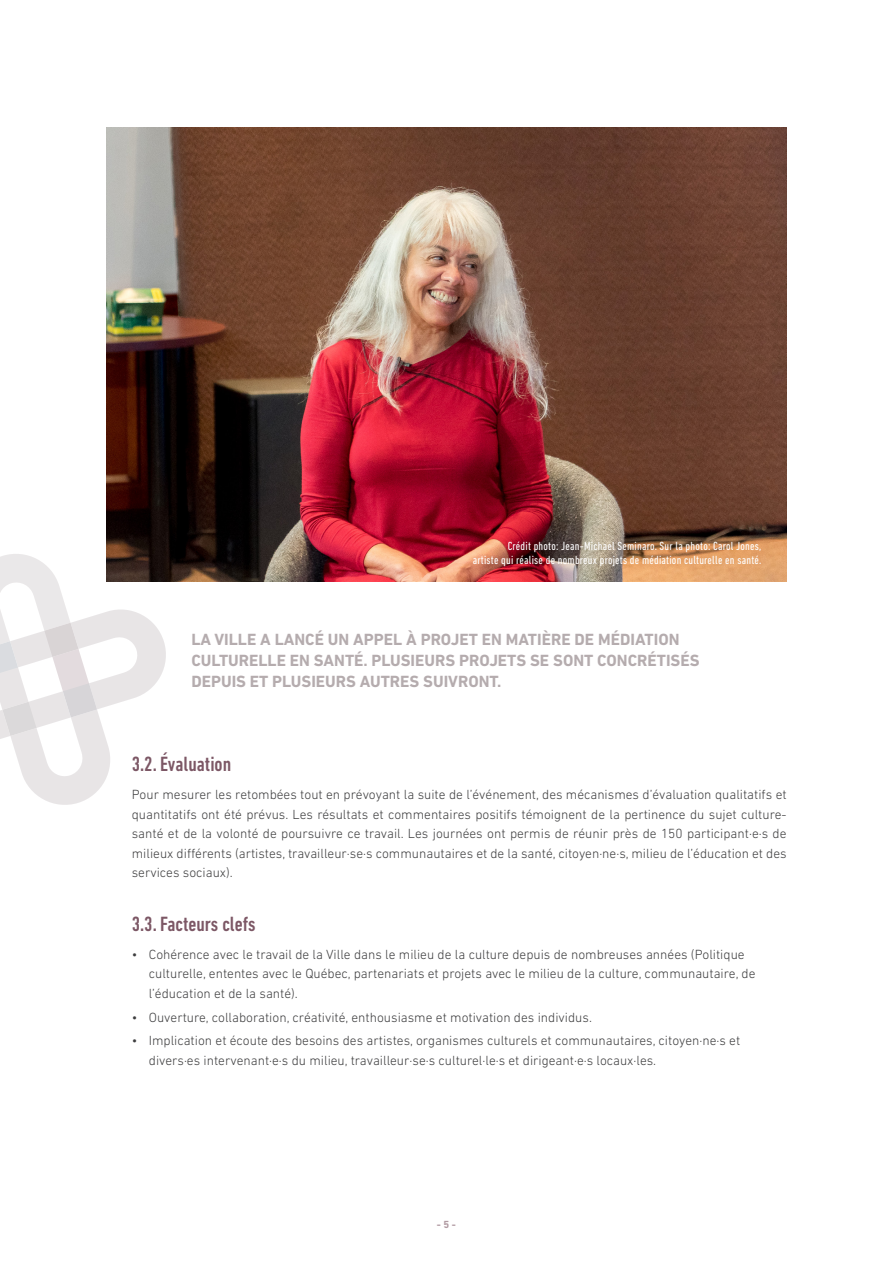
<style>
.page{position:relative;width:893px;height:1263px;background:#fff}
.page>*{position:absolute;margin:0;border:0;box-sizing:border-box;transform-origin:0 0}
.Titular_1_1{font:500 condensed 21px "DIN Next LT Pro";color:#7c5765}
.DESTACATS{font:700 16.5px/21px "DIN Next LT Pro";color:#b5acae}
.Text_Base{font:300 13.5px/19.5px "DIN Next LT Pro";color:#3e3e3f}
.Titular_1_1-2{font:condensed 12px/13.5px "DIN Next LT Pro";letter-spacing:.02em;color:#fff;text-align:right}
.num_pg{font:700 10.5px "DIN Next LT Pro";color:#b19aa2}
</style>
<div class="page">
<img style="left:106px;top:128px;width:681px;height:454px">
<svg style="left:0;top:548px;width:171px;height:257px"></svg>
<p class="Titular_1_1-2" style="left:473px;top:539px;width:290px">Crédit photo: Jean-Michael Seminaro. Sur la photo: Carol Jones,<br>artiste qui réalise de nombreux projets de médiation culturelle en santé.</p>
<p class="DESTACATS" style="left:191px;top:628px;width:510px">LA VILLE A LANCÉ UN APPEL À PROJET EN MATIÈRE DE MÉDIATION<br>CULTURELLE EN SANTÉ. PLUSIEURS PROJETS SE SONT CONCRÉTISÉS<br>DEPUIS ET PLUSIEURS AUTRES SUIVRONT.</p>
<p class="Titular_1_1" style="left:132px;top:752px;width:101px">3.2. Évaluation</p>
<p class="Text_Base" style="left:132px;top:785px;width:656px;text-align:justify">Pour mesurer les retombées tout en prévoyant la suite de l’événement, des mécanismes d’évaluation qualitatifs et quantitatifs ont été prévus. Les résultats et commentaires positifs témoignent de la pertinence du sujet culture&shy;santé et de la volonté de poursuivre ce travail. Les journées ont permis de réunir près de 150 participant·e·s de milieux différents (artistes, travailleur·se·s communautaires et de la santé, citoyen·ne·s, milieu de l’éducation et des services sociaux).</p>
<p class="Titular_1_1" style="left:132px;top:912px;width:125px">3.3. Facteurs clefs</p>
<p class="Text_Base" style="left:149px;top:944px;width:608px;text-indent:-17px">• Cohérence avec le travail de la Ville dans le milieu de la culture depuis de nombreuses années (Politique culturelle, ententes avec le Québec, partenariats et projets avec le milieu de la culture, communautaire, de l’éducation et de la santé).</p>
<p class="Text_Base" style="left:132px;top:1007px;width:462px">• Ouverture, collaboration, créativité, enthousiasme et motivation des individus.</p>
<p class="Text_Base" style="left:149px;top:1031px;width:593px;text-indent:-17px">• Implication et écoute des besoins des artistes, organismes culturels et communautaires, citoyen·ne·s et divers·es intervenant·e·s du milieu, travailleur·se·s culturel·le·s et dirigeant·e·s locaux·les.</p>
<p class="num_pg" style="left:437px;top:1218px;width:21px">- 5 -</p>
</div>
